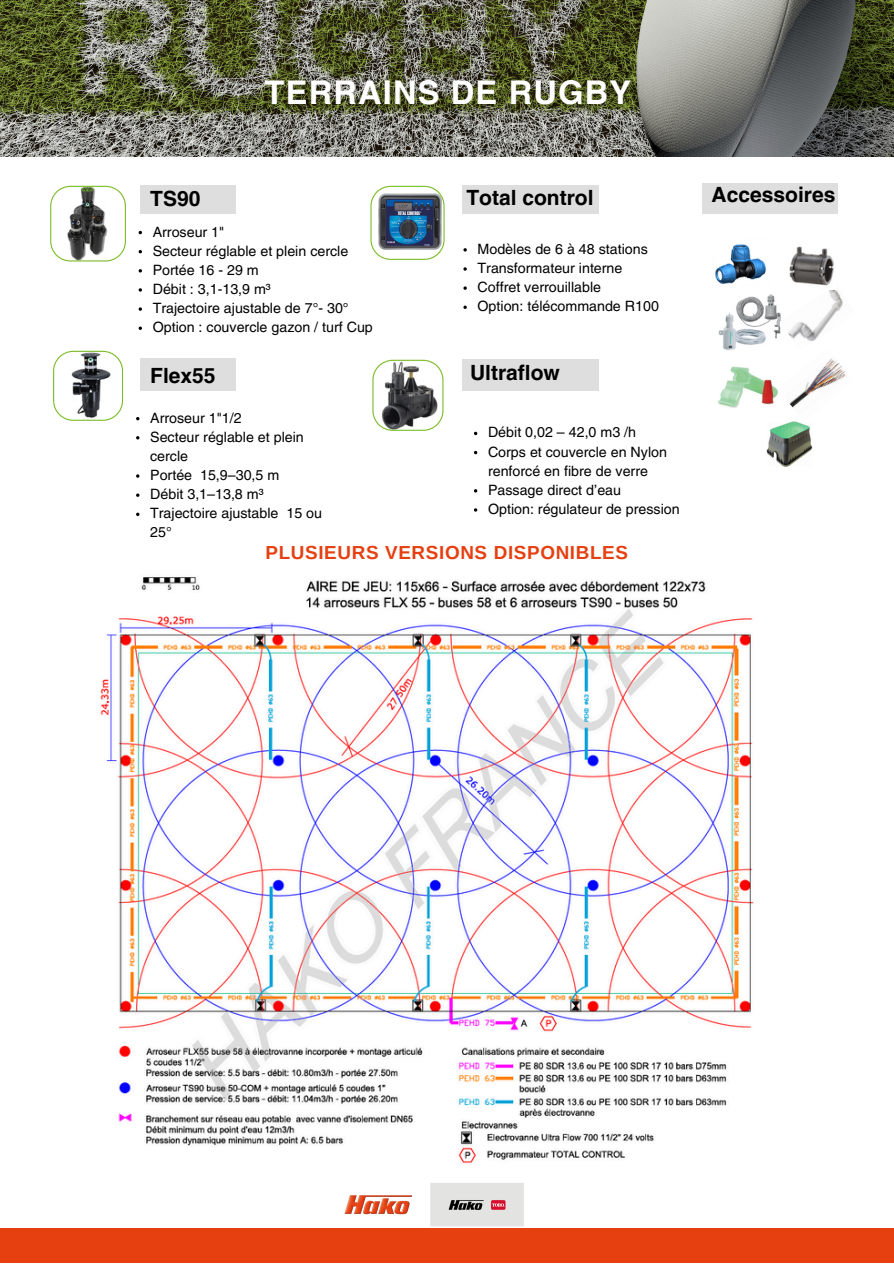
<style>
.page{position:relative;width:894px;height:1264px;background:#fff}
.page>*{position:absolute;margin:0;border:0;box-sizing:border-box;transform-origin:0 0}
.t1{font:700 32.7px "Helvetica LT Pro";letter-spacing:.035em;color:#fff}
.t2{font:700 31.65px "Helvetica LT Pro";letter-spacing:.035em;color:#fff}
.t3{font:700 21px "Helvetica LT Pro";color:#000}
.t4{font:700 18.9px "Arimo";letter-spacing:.035em;color:#e64011}
.t5{font:14.25px/19.2px "Helvetica LT Pro";color:#000}
</style>
<div class="page">
<img style="left:780px;top:290px;width:63px;height:52px">
<img style="left:718px;top:294px;width:62px;height:56px">
<img style="left:715px;top:244px;width:52px;height:40px">
<img style="left:100px;top:577px;width:654px;height:587px">
<svg style="left:50px;top:186px;width:76px;height:75px"></svg>
<svg style="left:53px;top:351px;width:70px;height:69px"></svg>
<svg style="left:370px;top:186px;width:74px;height:74px"></svg>
<svg style="left:372px;top:360px;width:71px;height:70px"></svg>
<img style="left:777px;top:348px;width:69px;height:60px">
<img style="left:766px;top:421px;width:45px;height:46px">
<img style="left:718px;top:366px;width:59px;height:42px">
<img style="left:789px;top:246px;width:45px;height:40px">
<svg style="left:136px;top:474px;width:3px;height:4px"></svg>
<svg style="left:136px;top:493px;width:3px;height:4px"></svg>
<svg style="left:138px;top:231px;width:4px;height:3px"></svg>
<svg style="left:138px;top:250px;width:4px;height:3px"></svg>
<svg style="left:138px;top:288px;width:4px;height:4px"></svg>
<svg style="left:138px;top:307px;width:4px;height:4px"></svg>
<svg style="left:138px;top:326px;width:4px;height:4px"></svg>
<img style="left:0;top:0;width:893px;height:157px">
<div style="left:461px;top:360px;width:137px;height:31px;background:#dfdede"></div>
<div style="left:702px;top:183px;width:135px;height:31px;background:#dfdede"></div>
<div style="left:461px;top:186px;width:137px;height:28px;background:#dfdede"></div>
<div style="left:140px;top:186px;width:96px;height:28px;background:#dfdede"></div>
<div style="left:140px;top:358px;width:96px;height:33px;background:#dfdede"></div>
<div style="left:0;top:1228px;width:893px;height:35px;background:#e64011"></div>
<img style="left:344px;top:1183px;width:180px;height:44px">
<p class="t1" style="left:264px;top:80px;width:368px">TERRAINS DE RUGBY</p>
<p class="t2" style="left:269px;top:96px;width:356px">TERRAINS DE RUGBY</p>
<h4 class="t3" style="left:150px;top:191px;width:52px">TS90</h4>
<p class="t3" style="left:466px;top:190px;width:129px">Total control</p>
<p class="t3" style="left:711px;top:187px;width:125px">Accessoires</p>
<p class="t5" style="left:153px;top:223px;width:73px">Arroseur 1"</p>
<p class="t5" style="left:153px;top:242px;width:197px">Secteur réglable et plein cercle</p>
<p class="t5" style="left:153px;top:261px;width:108px">Portée 16 - 29 m</p>
<h3 class="t5" style="left:153px;top:281px;width:119px">Débit : 3,1-13,9 m³</h3>
<p class="t5" style="left:153px;top:300px;width:197px">Trajectoire ajustable de 7°- 30°</p>
<h3 class="t5" style="left:153px;top:319px;width:222px">Option : couvercle gazon / turf Cup</h3>
<p class="t3" style="left:150px;top:368px;width:67px">Flex55</p>
<p class="t5" style="left:150px;top:409px;width:93px">Arroseur 1"1/2</p>
<p class="t5" style="left:150px;top:428px;width:155px">Secteur réglable et plein cercle</p>
<p class="t5" style="left:150px;top:467px;width:131px">Portée 15,9–30,5 m</p>
<p class="t5" style="left:150px;top:486px;width:115px">Débit 3,1–13,8 m³</p>
<p class="t5" style="left:150px;top:505px;width:173px">Trajectoire ajustable 15 ou<br>25°</p>
<p class="t5" style="left:477px;top:240px;width:172px">Modèles de 6 à 48 stations</p>
<p class="t5" style="left:477px;top:260px;width:146px">Transformateur interne</p>
<p class="t5" style="left:477px;top:279px;width:125px">Coffret verrouillable</p>
<p class="t5" style="left:477px;top:298px;width:183px">Option: télécommande R100</p>
<p class="t3" style="left:470px;top:365px;width:91px">Ultraflow</p>
<p class="t5" style="left:488px;top:424px;width:150px">Débit 0,02 – 42,0 m3 /h</p>
<p class="t5" style="left:488px;top:443px;width:180px">Corps et couvercle en Nylon renforcé en fibre de verre</p>
<p class="t5" style="left:488px;top:481px;width:134px">Passage direct d’eau</p>
<p class="t5" style="left:488px;top:500px;width:193px">Option: régulateur de pression</p>
<p class="t4" style="left:265px;top:542px;width:364px">PLUSIEURS VERSIONS DISPONIBLES</p>
</div>
